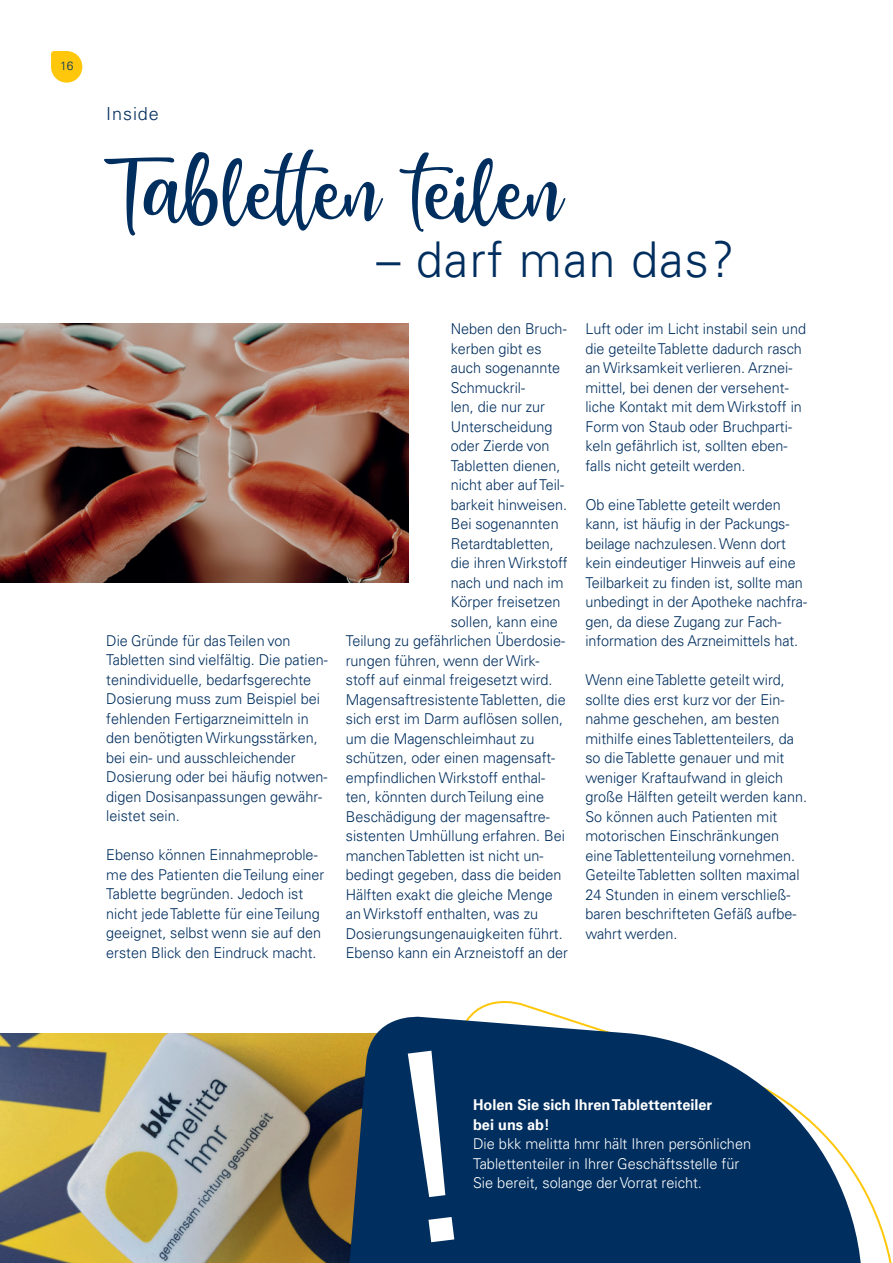
<style>
.page{position:relative;width:893px;height:1263px;background:#fff}
.page>*{position:absolute;margin:0;border:0;box-sizing:border-box;transform-origin:0 0}
.t1{font:109.5px "Honey Butter";color:#002e5e}
.t2{font:300 49.5px "Univers";letter-spacing:.03em;color:#002e5e}
.t3{font:300 18px "Univers";letter-spacing:.05em;color:#002e5e}
.t4{font:300 15px/19.5px "Univers";color:#002e5e;scale:.96 1}
.t5{font:300 15px/19.5px "Univers";color:#fff}
.t6{font:700 15px/19.5px "Univers";color:#fff}
.t7{font:300 12px "Univers";color:#002e5e}
</style>
<div class="page">
<img style="left:0;top:1033px;width:338px;height:230px">
<svg style="left:338px;top:1013px;width:529px;height:250px;fill:#002e5e"></svg>
<svg style="left:408px;top:1051px;width:46px;height:191px"></svg>
<img style="left:0;top:323px;width:408px;height:260px">
<svg style="left:51px;top:51px;width:31px;height:32px"></svg>
<p class="t7" style="left:60px;top:58px;width:15px">16</p>
<p class="t3" style="left:106px;top:102px;width:54px">Inside</p>
<h1 class="t1" style="left:104px;top:115px;width:460px">Tabletten teilen</h1>
<h2 class="t2" style="left:376px;top:229px;width:360px">– darf man das?</h2>
<p class="t4" style="left:106px;top:631px;width:232px">Die Gründe für das Teilen von<br>Tabletten sind vielfältig. Die patien&shy;tenindividuelle, bedarfsgerechte<br>Dosierung muss zum Beispiel bei fehlenden Fertigarzneimitteln in den benötigten Wirkungsstärken, bei ein- und ausschleichender<br>Dosierung oder bei häufig notwen&shy;digen Dosisanpassungen gewähr&shy;leistet sein.</p>
<p class="t4" style="left:106px;top:845px;width:229px">Ebenso können Einnahmeproble&shy;me des Patienten die Teilung einer Tablette begründen. Jedoch ist nicht jede Tablette für eine Teilung geeignet, selbst wenn sie auf den ersten Blick den Eindruck macht.</p>
<p class="t4" style="left:451px;top:319px;width:122px">Neben den Bruch-</p>
<p class="t4" style="left:451px;top:339px;width:96px">kerben gibt es</p>
<p class="t4" style="left:451px;top:358px;width:116px">auch sogenannte</p>
<p class="t4" style="left:451px;top:378px;width:79px">Schmuckril-</p>
<p class="t4" style="left:451px;top:397px;width:100px">len, die nur zur</p>
<p class="t4" style="left:451px;top:417px;width:107px">Unterscheidung</p>
<p class="t4" style="left:451px;top:436px;width:104px">oder Zierde von</p>
<p class="t4" style="left:451px;top:456px;width:116px">Tabletten dienen,</p>
<p class="t4" style="left:451px;top:475px;width:120px">nicht aber auf Teil-</p>
<p class="t4" style="left:451px;top:495px;width:123px">barkeit hinweisen.</p>
<p class="t4" style="left:451px;top:514px;width:114px">Bei sogenannten</p>
<p class="t4" style="left:451px;top:534px;width:109px">Retardtabletten,</p>
<p class="t4" style="left:451px;top:553px;width:123px">die ihren Wirkstoff</p>
<p class="t4" style="left:451px;top:573px;width:119px">nach und nach im</p>
<p class="t4" style="left:451px;top:592px;width:116px">Körper freisetzen</p>
<p class="t4" style="left:451px;top:612px;width:113px">sollen, kann eine</p>
<p class="t4" style="left:346px;top:631px;width:230px">Teilung zu gefährlichen Überdosie-</p>
<p class="t4" style="left:346px;top:651px;width:203px">rungen führen, wenn der Wirk-</p>
<p class="t4" style="left:346px;top:670px;width:217px">stoff auf einmal freigesetzt wird.</p>
<p class="t4" style="left:346px;top:690px;width:231px">Magensaftresistente Tabletten, die</p>
<p class="t4" style="left:346px;top:709px;width:228px">sich erst im Darm auflösen sollen,</p>
<p class="t4" style="left:346px;top:729px;width:198px">um die Magenschleimhaut zu</p>
<p class="t4" style="left:346px;top:748px;width:220px">schützen, oder einen magensaft-</p>
<p class="t4" style="left:346px;top:768px;width:209px">empfindlichen Wirkstoff enthal-</p>
<p class="t4" style="left:346px;top:787px;width:208px">ten, könnten durch Teilung eine</p>
<p class="t4" style="left:346px;top:807px;width:214px">Beschädigung der magensaftre-</p>
<p class="t4" style="left:346px;top:826px;width:230px">sistenten Umhüllung erfahren. Bei</p>
<p class="t4" style="left:346px;top:846px;width:207px">manchen Tabletten ist nicht un-</p>
<p class="t4" style="left:346px;top:865px;width:226px">bedingt gegeben, dass die beiden</p>
<p class="t4" style="left:346px;top:885px;width:217px">Hälften exakt die gleiche Menge</p>
<p class="t4" style="left:346px;top:904px;width:202px">an Wirkstoff enthalten, was zu</p>
<p class="t4" style="left:346px;top:924px;width:227px">Dosierungsungenauigkeiten führt.</p>
<p class="t4" style="left:346px;top:943px;width:233px">Ebenso kann ein Arzneistoff an der</p>
<p class="t4" style="left:585px;top:319px;width:231px">Luft oder im Licht instabil sein und die geteilte Tablette dadurch rasch an Wirksamkeit verlieren. Arznei&shy;mittel, bei denen der versehent&shy;liche Kontakt mit dem Wirkstoff in Form von Staub oder Bruchparti&shy;keln gefährlich ist, sollten eben&shy;falls nicht geteilt werden.</p>
<p class="t4" style="left:585px;top:495px;width:232px">Ob eine Tablette geteilt werden kann, ist häufig in der Packungs&shy;beilage nachzulesen. Wenn dort kein eindeutiger Hinweis auf eine Teilbarkeit zu finden ist, sollte man unbedingt in der Apotheke nachfra&shy;gen, da diese Zugang zur Fach&shy;information des Arzneimittels hat.</p>
<p class="t4" style="left:585px;top:670px;width:232px">Wenn eine Tablette geteilt wird, sollte dies erst kurz vor der Ein&shy;nahme geschehen, am besten mithilfe eines Tablettenteilers, da so die Tablette genauer und mit weniger Kraftaufwand in gleich große Hälften geteilt werden kann.<br>So können auch Patienten mit motorischen Einschränkungen eine Tablettenteilung vornehmen.<br>Geteilte Tabletten sollten maximal<br>24 Stunden in einem verschließ&shy;baren beschrifteten Gefäß aufbe&shy;wahrt werden.</p>
<p class="t6" style="left:473px;top:1095px;width:241px">Holen Sie sich Ihren Tablettenteiler bei uns ab!</p>
<p class="t5" style="left:473px;top:1134px;width:280px">Die bkk melitta hmr hält Ihren persönlichen<br>Tablettenteiler in Ihrer Geschäftsstelle für<br>Sie bereit, solange der Vorrat reicht.</p>
</div>
